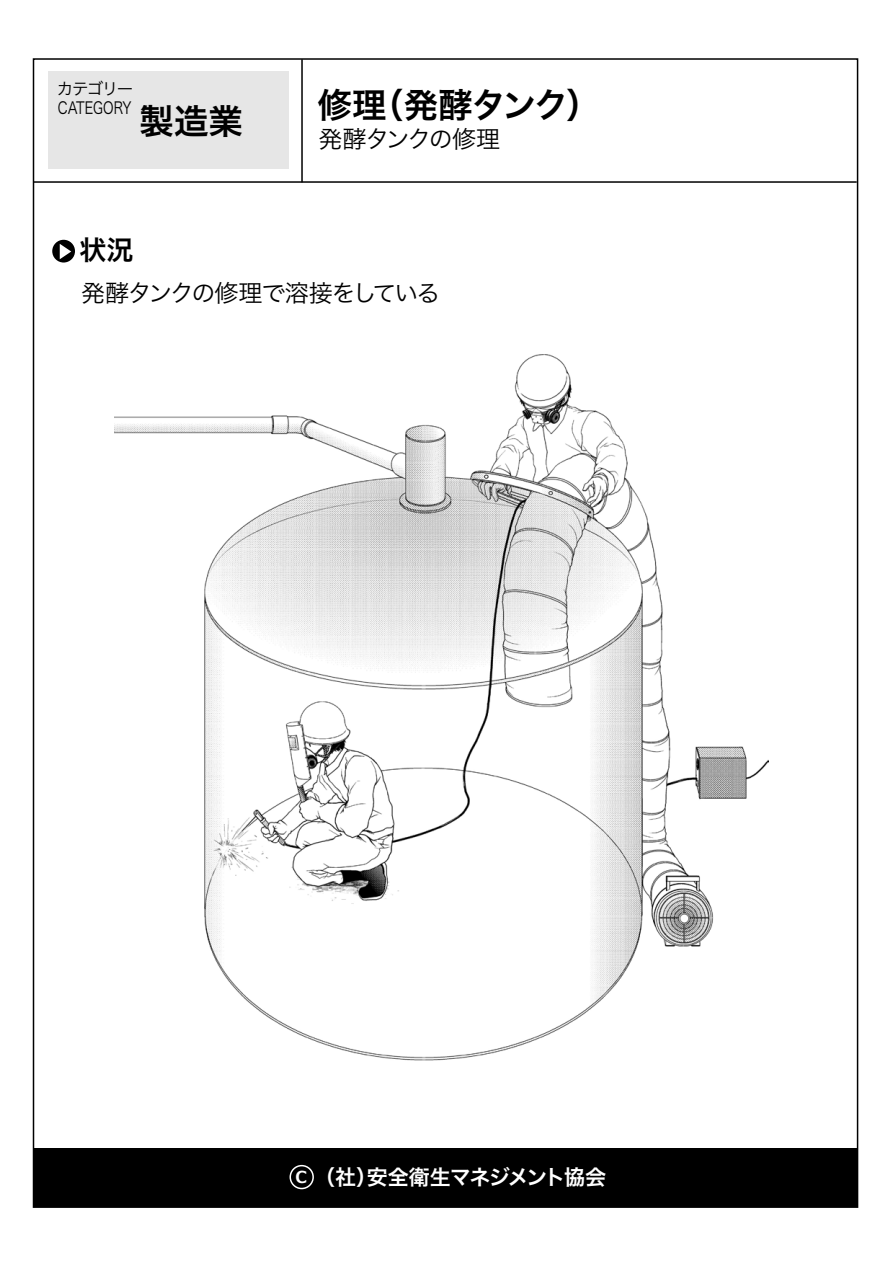
<style>
.page{position:relative;width:893px;height:1263px;background:#fff}
.page>*{position:absolute;margin:0;border:0;box-sizing:border-box;transform-origin:0 0}
.t1{font:34.5px "Hira Kaku Pro W6";color:#000}
.t2{font:27px "Hira Kaku Pro W6";color:#000}
.t3{font:24px "Hira Kaku Pro W3";letter-spacing:-.05em;color:#000}
.t4{font:21px "Hira Kaku Pro W6";letter-spacing:-.06em;color:#fff}
.t5{font:16.5px/19.8px "Hira Kaku Pro W3";letter-spacing:-.05em;color:#000}
.s1{font-family:"Meiryo";font-weight:700;font-size:16.5px}
</style>
<div class="page">
<div style="left:48px;top:71px;width:241px;height:98px;background:#e6e6e6"></div>
<hr style="left:34px;top:181px;width:823px;height:2px;background:#000">
<hr style="left:301px;top:59px;width:2px;height:123px;background:#000">
<div style="left:33px;top:1148px;width:824px;height:59px;background:#000"></div>
<div style="left:290px;top:1165px;width:24px;height:24px;border:2px solid #fff;border-radius:50%"></div>
<svg style="left:52px;top:240px;width:23px;height:23px"></svg>
<svg style="left:60px;top:244px;width:11px;height:15px"></svg>
<img style="left:114px;top:354px;width:654px;height:707px">
<p class="t5" style="left:57px;top:77px;width:78px">カテゴリー<br>CATEGORY</p>
<h1 class="t1" style="left:139px;top:90px;width:105px">製造業</h1>
<p class="t2" style="left:80px;top:226px;width:55px">状況</p>
<h1 class="t1" style="left:318px;top:74px;width:285px">修理（発酵タンク）</h1>
<p class="t3" style="left:319px;top:118px;width:183px">発酵タンクの修理</p>
<p class="t3" style="left:57px;top:271px;width:385px">　発酵タンクの修理で溶接をしている</p>
<p class="t4" style="left:296px;top:1158px;width:312px"><span class="s1">C</span> （社）安全衛生マネジメント協会</p>
</div>
